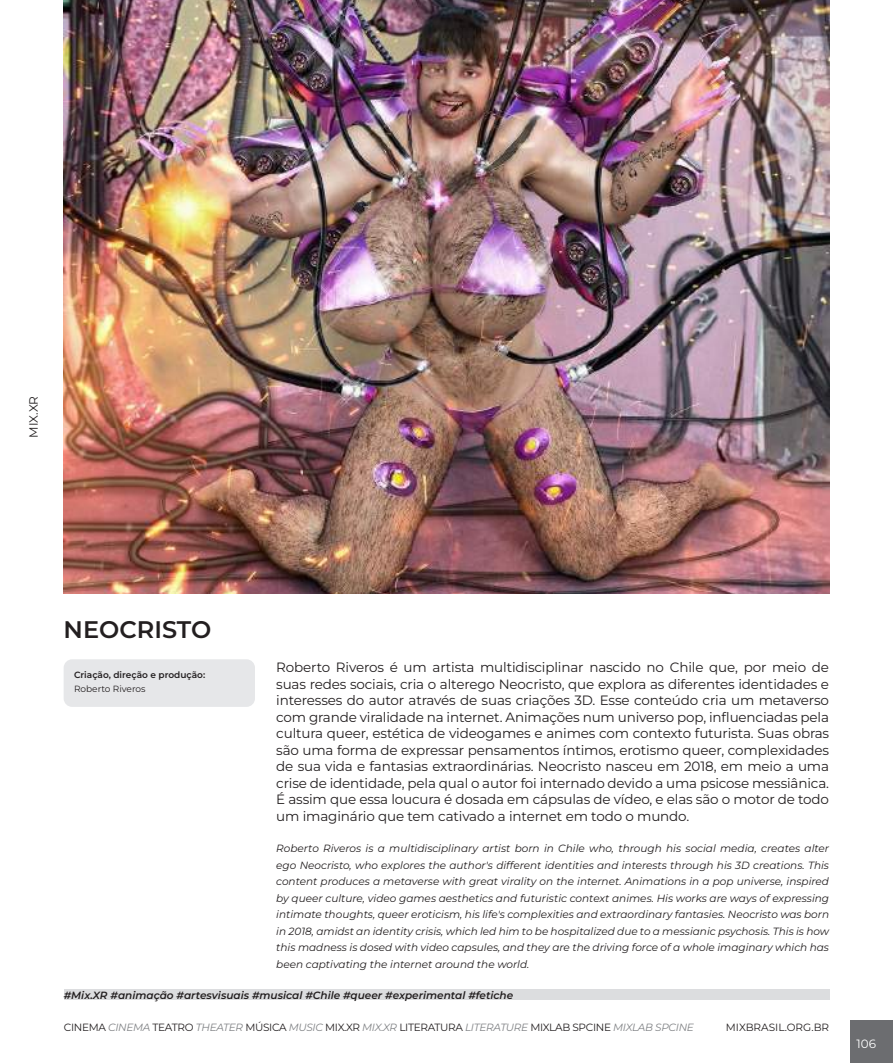
<style>
.page{position:relative;width:893px;height:1063px;background:#fff}
.page>*{position:absolute;margin:0;border:0;box-sizing:border-box;transform-origin:0 0}
.t1{font:600 24px "Montserrat";color:#231f20}
.t2{font:13.5px/16.5px "Montserrat";letter-spacing:-.01em;color:#231f20;text-align:justify}
.t3{font:12px "Montserrat";color:#231f20}
.t4{font:12px "Montserrat";color:#fff}
.t5{font:italic 10.5px/16.5px "Montserrat";color:#231f20;text-align:justify}
.t6{font:10.5px "Montserrat";letter-spacing:-.03em;color:#231f20}
.t7{font:italic 600 10.5px "Montserrat";color:#231f20}
.t8{font:10.5px "Montserrat";color:#231f20}
.t9{font:600 9px "Montserrat";color:#231f20}
.t10{font:9px "Montserrat";color:#231f20}
.s1{font-style:italic;color:#808285}
</style>
<div class="page">
<div style="left:850px;top:1020px;width:43px;height:43px;background:#6c6d70"></div>
<div style="left:64px;top:659px;width:191px;height:48px;background:#e6e7e9;border-radius:9px"></div>
<img style="left:64px;top:0;width:765px;height:594px">
<div style="left:64px;top:989px;width:765px;height:10px;background:#dcdddf"></div>
<p class="t3" style="left:25px;top:438px;width:43px;rotate:-90deg">MIX.XR</p>
<h1 class="t1" style="left:64px;top:613px;width:149px">NEOCRISTO</h1>
<p class="t9" style="left:74px;top:669px;width:133px">Criação, direção e produção:</p>
<p class="t10" style="left:74px;top:682px;width:73px">Roberto Riveros</p>
<p class="t2" style="left:276px;top:659px;width:554px">Roberto Riveros é um artista multidisciplinar nascido no Chile que, por meio de suas redes sociais, cria o alterego Neocristo, que explora as diferentes identidades e interesses do autor através de suas criações 3D. Esse conteúdo cria um metaverso com grande viralidade na internet. Animações num universo pop, influenciadas pela cultura queer, estética de videogames e animes com contexto futurista. Suas obras são uma forma de expressar pensamentos íntimos, erotismo queer, complexidades de sua vida e fantasias extraordinárias. Neocristo nasceu em 2018, em meio a uma crise de identidade, pela qual o autor foi internado devido a uma psicose messiânica.<br>É assim que essa loucura é dosada em cápsulas de vídeo, e elas são o motor de todo um imaginário que tem cativado a internet em todo o mundo.</p>
<p class="t5" style="left:276px;top:840px;width:554px">Roberto Riveros is a multidisciplinary artist born in Chile who, through his social media, creates alter ego Neocristo, who explores the author's different identities and interests through his 3D creations. This content produces a metaverse with great virality on the internet. Animations in a pop universe, inspired by queer culture, video games aesthetics and futuristic context animes. His works are ways of expressing intimate thoughts, queer eroticism, his life's complexities and extraordinary fantasies. Neocristo was born in 2018, amidst an identity crisis, which led him to be hospitalized due to a messianic psychosis. This is how this madness is dosed with video capsules, and they are the driving force of a whole imaginary which has been captivating the internet around the world.</p>
<p class="t7" style="left:64px;top:988px;width:451px">#Mix.XR #animação #artesvisuais #musical #Chile #queer #experimental #fetiche</p>
<p class="t6" style="left:64px;top:1020px;width:632px">CINEMA <span class="s1">CINEMA</span> TEATRO <span class="s1">THEATER</span> MÚSICA <span class="s1">MUSIC</span> MIX.XR <span class="s1">MIX.XR</span> LITERATURA <span class="s1">LITERATURE</span> MIXLAB SPCINE <span class="s1">MIXLAB SPCINE</span></p>
<p class="t8" style="left:726px;top:1020px;width:105px">MIXBRASIL.ORG.BR</p>
<p class="t4" style="left:856px;top:1035px;width:21px">106</p>
</div>
